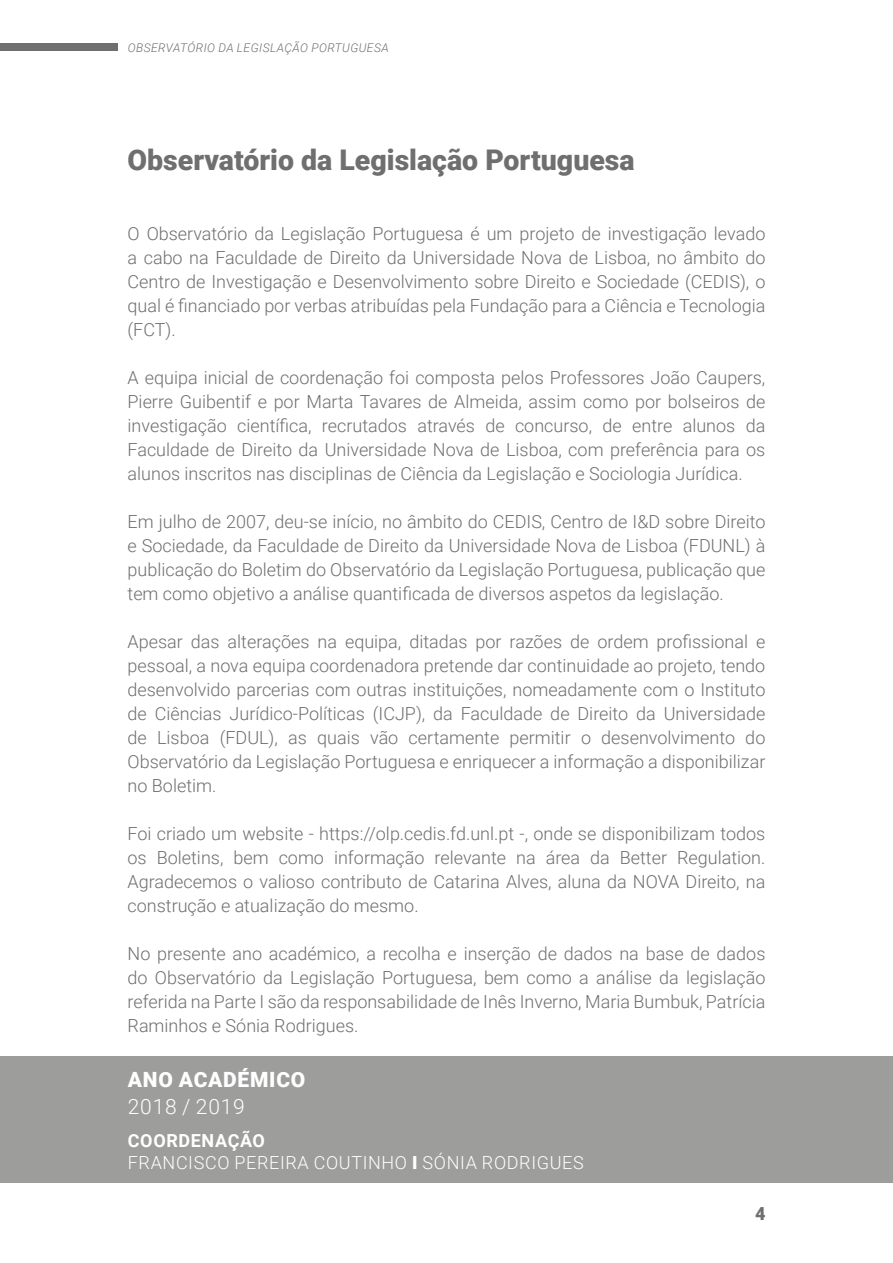
<style>
.page{position:relative;width:893px;height:1263px;background:#fff}
.page>*{position:absolute;margin:0;border:0;box-sizing:border-box;transform-origin:0 0}
.t1{font:900 28.5px "Roboto";color:#706f6f}
.t2{font:900 21px "Roboto";letter-spacing:.035em;color:#fff}
.t3{font:300 21px "Roboto";letter-spacing:.035em;color:#fff}
.t4{font:300 18px/24px "Roboto";color:#706f6f;text-align:justify}
.t5{font:300 18px/21.6px "Roboto";letter-spacing:.035em;color:#fff}
.t6{font:900 18px "Roboto";color:#706f6f}
.t7{font:italic 300 12px "Roboto";letter-spacing:.035em;color:#706f6f}
.s1{font-weight:700}
.s2{font-weight:900}
</style>
<div class="page">
<div style="left:0;top:43px;width:117px;height:8px;background:#706f6f"></div>
<div style="left:0;top:1057px;width:893px;height:126px;background:#9d9d9c"></div>
<p class="t7" style="left:128px;top:39px;width:262px">OBSERVATÓRIO DA LEGISLAÇÃO PORTUGUESA</p>
<h1 class="t1" style="left:128px;top:140px;width:509px">Observatório da Legislação Portuguesa</h1>
<p class="t4" style="left:128px;top:221px;width:639px">O Observatório da Legislação Portuguesa é um projeto de investigação levado a cabo na Faculdade de Direito da Universidade Nova de Lisboa, no âmbito do Centro de Investigação e Desenvolvimento sobre Direito e Sociedade (CEDIS), o qual é financiado por verbas atribuídas pela Fundação para a Ciência e Tecnologia (FCT).</p>
<p class="t4" style="left:128px;top:365px;width:639px">A equipa inicial de coordenação foi composta pelos Professores João Caupers, Pierre Guibentif e por Marta Tavares de Almeida, assim como por bolseiros de investigação científica, recrutados através de concurso, de entre alunos da Faculdade de Direito da Universidade Nova de Lisboa, com preferência para os alunos inscritos nas disciplinas de Ciência da Legislação e Sociologia Jurídica.</p>
<p class="t4" style="left:128px;top:509px;width:639px">Em julho de 2007, deu-se início, no âmbito do CEDIS, Centro de I&amp;D sobre Direito e Sociedade, da Faculdade de Direito da Universidade Nova de Lisboa (FDUNL) à publicação do Boletim do Observatório da Legislação Portuguesa, publicação que tem como objetivo a análise quantificada de diversos aspetos da legislação.</p>
<p class="t4" style="left:128px;top:629px;width:639px">Apesar das alterações na equipa, ditadas por razões de ordem profissional e pessoal, a nova equipa coordenadora pretende dar continuidade ao projeto, tendo desenvolvido parcerias com outras instituições, nomeadamente com o Instituto de Ciências Jurídico-Políticas (ICJP), da Faculdade de Direito da Universidade de Lisboa (FDUL), as quais vão certamente permitir o desenvolvimento do Observatório da Legislação Portuguesa e enriquecer a informação a disponibilizar no Boletim.</p>
<p class="t4" style="left:128px;top:821px;width:639px">Foi criado um website - https://olp.cedis.fd.unl.pt -, onde se disponibilizam todos os Boletins, bem como informação relevante na área da Better Regulation.<br>Agradecemos o valioso contributo de Catarina Alves, aluna da NOVA Direito, na construção e atualização do mesmo.</p>
<p class="t4" style="left:128px;top:941px;width:639px">No presente ano académico, a recolha e inserção de dados na base de dados do Observatório da Legislação Portuguesa, bem como a análise da legislação referida na Parte I são da responsabilidade de Inês Inverno, Maria Bumbuk, Patrícia Raminhos e Sónia Rodrigues.</p>
<p class="t2" style="left:128px;top:1064px;width:179px">ANO ACADÉMICO</p>
<p class="t3" style="left:128px;top:1091px;width:118px">2018 / 2019</p>
<p class="t5" style="left:128px;top:1129px;width:457px"><span class="s1">COORDENAÇÃO<br></span>FRANCISCO PEREIRA COUTINHO <span class="s2">I</span> SÓNIA RODRIGUES</p>
<p class="t6" style="left:755px;top:1201px;width:12px">4</p>
</div>
